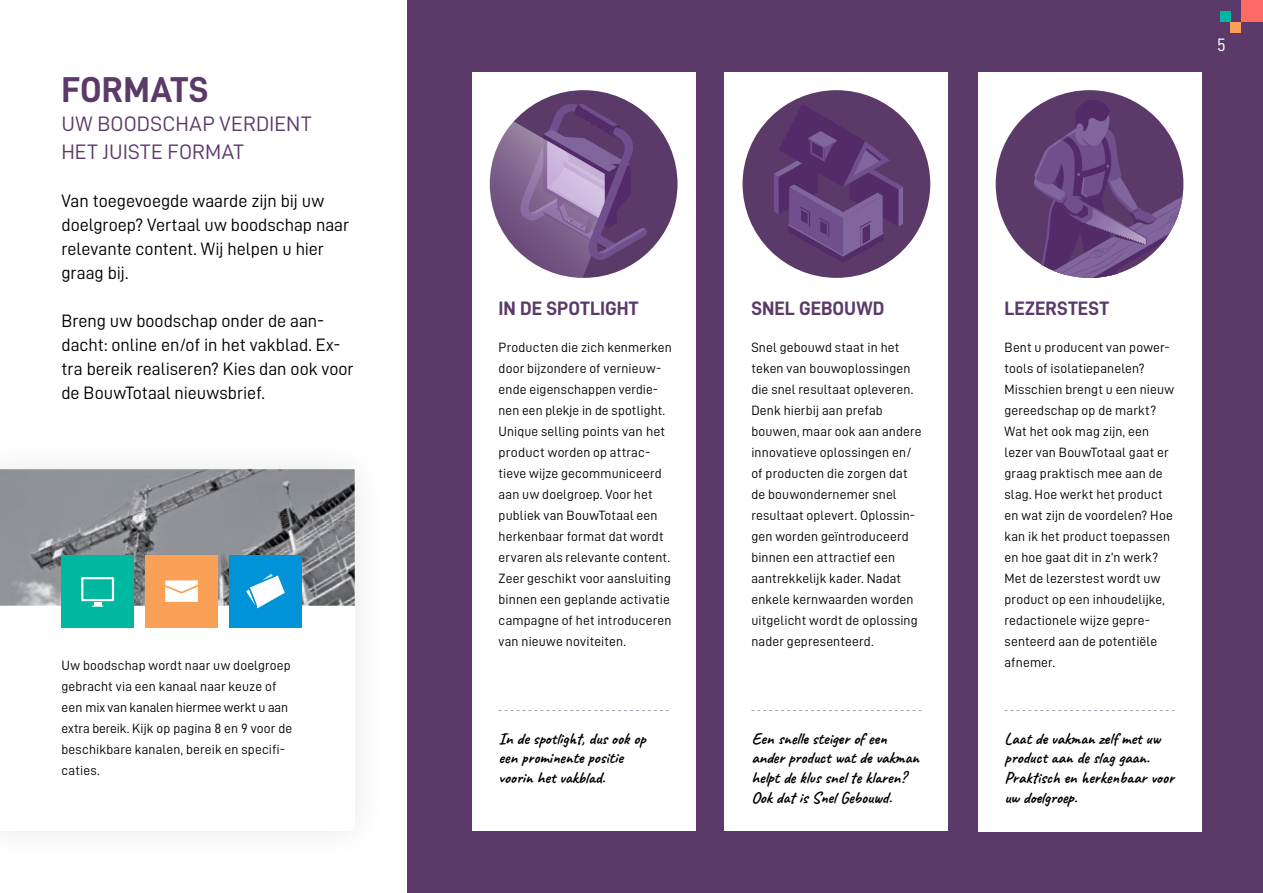
<style>
.page{position:relative;width:1263px;height:893px;background:#fff}
.page>*{position:absolute;margin:0;border:0;box-sizing:border-box;transform-origin:0 0}
.t1{font:36px "D DIN Bold";color:#5b3a69}
.t2{font:21px/28.5px "D DIN";letter-spacing:.005em;color:#5b3a69}
.t3{font:19.5px "D DIN Bold";color:#5b3a69}
.t4{font:18px/24px "D DIN";letter-spacing:-.005em;color:#000}
.t5{font:18px "D DIN";color:#fff}
.t6{font:700 16.5px/19.8px "Caveat";color:#000}
.t7{font:13.5px/21px "D DIN";letter-spacing:.01em;color:#000}
</style>
<div class="page">
<div style="left:408px;top:0;width:855px;height:893px;background:#5b3a69"></div>
<div style="left:472px;top:72px;width:223px;height:758px;background:#fff"></div>
<div style="left:725px;top:72px;width:223px;height:758px;background:#fff"></div>
<div style="left:978px;top:72px;width:223px;height:759px;background:#fff"></div>
<div style="left:490px;top:90px;width:187px;height:188px;background:#5b3a69;border-radius:50%"></div>
<svg style="left:490px;top:90px;width:157px;height:188px"></svg>
<div style="left:742px;top:90px;width:188px;height:188px;background:#5b3a69;border-radius:50%"></div>
<svg style="left:774px;top:104px;width:129px;height:159px"></svg>
<div style="left:996px;top:90px;width:187px;height:188px;background:#5b3a69;border-radius:50%"></div>
<svg style="left:1030px;top:99px;width:153px;height:179px"></svg>
<img style="left:0;top:469px;width:355px;height:137px">
<svg style="left:499px;top:710px;width:170px;height:1px"></svg>
<svg style="left:751px;top:710px;width:170px;height:1px"></svg>
<svg style="left:1004px;top:710px;width:170px;height:1px"></svg>
<div style="left:1219px;top:11px;width:11px;height:11px;background:#00b8a1"></div>
<div style="left:1230px;top:22px;width:11px;height:11px;background:#faa157"></div>
<div style="left:1241px;top:0;width:22px;height:22px;background:#ff6a65"></div>
<div style="left:62px;top:555px;width:72px;height:72px;background:#00b8a0"></div>
<svg style="left:81px;top:577px;width:33px;height:30px"></svg>
<div style="left:145px;top:555px;width:73px;height:72px;background:#fba057"></div>
<svg style="left:165px;top:580px;width:33px;height:22px"></svg>
<div style="left:229px;top:555px;width:73px;height:72px;background:#0093d7"></div>
<svg style="left:246px;top:574px;width:39px;height:34px"></svg>
<h1 class="t1" style="left:62px;top:70px;width:149px">FORMATS</h1>
<h2 class="t2" style="left:62px;top:109px;width:251px">UW BOODSCHAP VERDIENT<br>HET JUISTE FORMAT</h2>
<h3 class="t4" style="left:62px;top:189px;width:289px">Van toegevoegde waarde zijn bij uw doelgroep? Vertaal uw boodschap naar relevante content. Wij helpen u hier graag bij.</h3>
<h3 class="t4" style="left:62px;top:309px;width:294px">Breng uw boodschap onder de aan&shy;dacht: online en/of in het vakblad. Ex&shy;tra bereik realiseren? Kies dan ook voor de BouwTotaal nieuwsbrief.</h3>
<p class="t7" style="left:62px;top:655px;width:232px">Uw boodschap wordt naar uw doelgroep gebracht via een kanaal naar keuze of een mix van kanalen hiermee werkt u aan extra bereik. Kijk op pagina 8 en 9 voor de beschikbare kanalen, bereik en specifi&shy;caties.</p>
<h3 class="t5" style="left:1217px;top:35px;width:10px">5</h3>
<h3 class="t3" style="left:499px;top:298px;width:141px">IN DE SPOTLIGHT</h3>
<p class="t7" style="left:499px;top:336px;width:175px">Producten die zich kenmerken door bijzondere of vernieuw&shy;ende eigenschappen verdie&shy;nen een plekje in de spotlight.<br>Unique selling points van het product worden op attrac&shy;tieve wijze gecommuniceerd aan uw doelgroep. Voor het publiek van BouwTotaal een herkenbaar format dat wordt ervaren als relevante content.<br>Zeer geschikt voor aansluiting binnen een geplande activatie campagne of het introduceren van nieuwe noviteiten.</p>
<h3 class="t3" style="left:751px;top:298px;width:135px">SNEL GEBOUWD</h3>
<p class="t7" style="left:751px;top:336px;width:172px">Snel gebouwd staat in het teken van bouwoplossingen die snel resultaat opleveren.<br>Denk hierbij aan prefab bouwen, maar ook aan andere innovatieve oplossingen en/ of producten die zorgen dat de bouwondernemer snel resultaat oplevert. Oplossin&shy;gen worden geïntroduceerd binnen een attractief een aantrekkelijk kader. Nadat enkele kernwaarden worden uitgelicht wordt de oplossing nader gepresenteerd.</p>
<h3 class="t3" style="left:1004px;top:298px;width:106px">LEZERSTEST</h3>
<p class="t7" style="left:1004px;top:336px;width:171px">Bent u producent van power&shy;tools of isolatiepanelen?<br>Misschien brengt u een nieuw gereedschap op de markt?<br>Wat het ook mag zijn, een lezer van BouwTotaal gaat er graag praktisch mee aan de slag. Hoe werkt het product en wat zijn de voordelen? Hoe kan ik het product toepassen en hoe gaat dit in z’n werk?<br>Met de lezerstest wordt uw product op een inhoudelijke, redactionele wijze gepre&shy;senteerd aan de potentiële afnemer.</p>
<p class="t6" style="left:499px;top:728px;width:148px">In de spotlight, dus ook op een prominente positie voorin het vakblad.</p>
<p class="t6" style="left:751px;top:728px;width:169px">Een snelle steiger of een ander product wat de vakman helpt de klus snel te klaren?<br>Ook dat is Snel Gebouwd.</p>
<p class="t6" style="left:1004px;top:728px;width:171px">Laat de vakman zelf met uw product aan de slag gaan.<br>Praktisch en herkenbaar voor uw doelgroep.</p>
</div>
